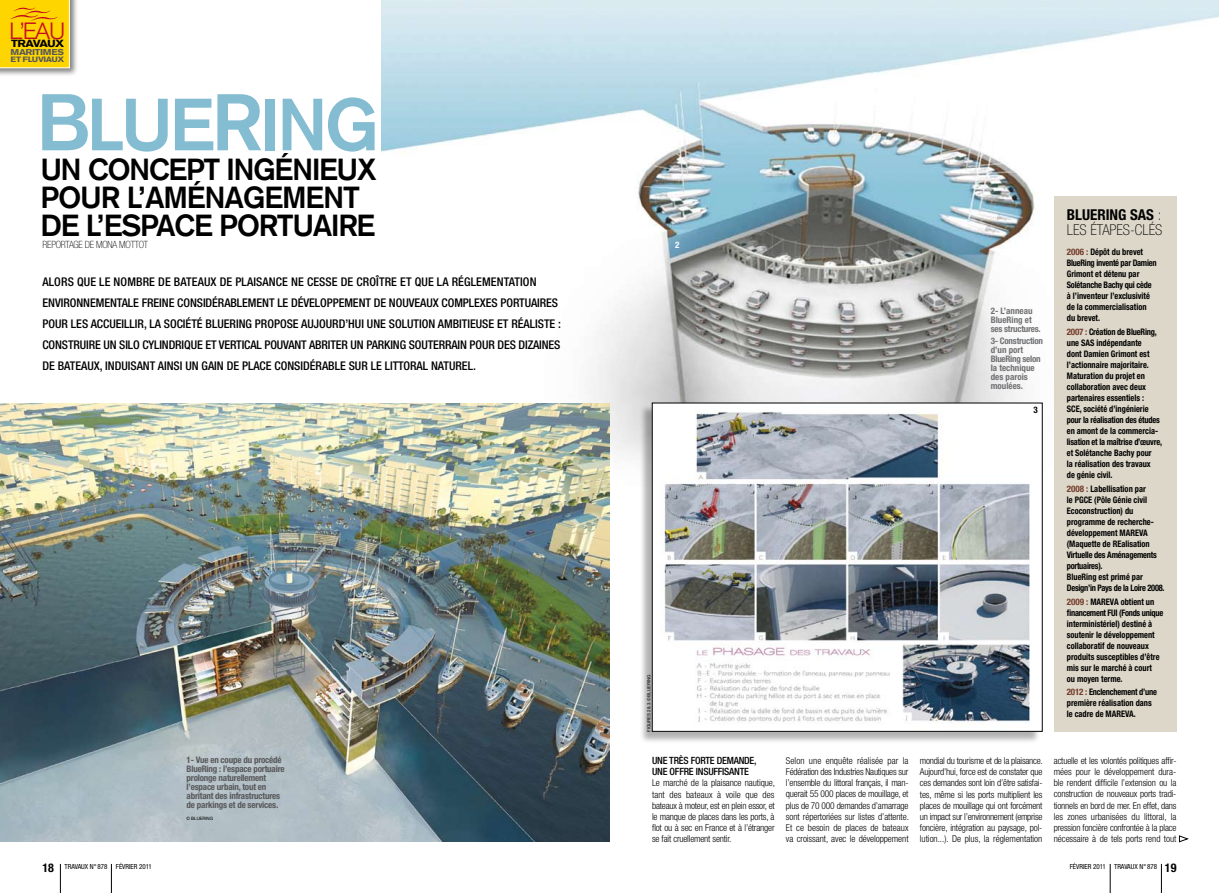
<style>
.page{position:relative;width:1219px;height:893px;background:#fff}
.page>*{position:absolute;margin:0;border:0;box-sizing:border-box;transform-origin:0 0}
.t1{font:700 72.5px "Akzidenz Grotesk";color:#84bcd1}
.t2{font:700 30px/28px "Akzidenz Grotesk";letter-spacing:-.025em;color:#000}
.t3{font:300 23.1px "Akzidenz Grotesk";color:#c50e1f;scale:1.05 1}
.t4{font:100 condensed 15px/15px "Helvetica Neue";color:#000}
.t5{font:500 condensed 12px/21px "Helvetica Neue";color:#000}
.t6{font:700 condensed 12px "Helvetica Neue";color:#000}
.t7{font:900 10.2px "Akzidenz Grotesk";letter-spacing:-.065em;color:#000;scale:1.15 1}
.t8{font:500 condensed 10px/11.1px "Helvetica Neue";letter-spacing:-.025em;color:#000}
.t9{font:100 condensed 10px "Helvetica Neue";letter-spacing:-.02em;color:#000}
.t10{font:300 condensed 9.5px/11.1px "Helvetica Neue";letter-spacing:-.02em;color:#000;text-align:justify}
.t11{font:700 condensed 9px/11px "Helvetica Neue";color:#000;scale:.93 1}
.t12{font:700 condensed 9px/9px "Helvetica Neue";letter-spacing:-.02em;color:#58585a}
.t13{font:700 condensed 9px/9px "Helvetica Neue";color:#707173}
.t14{font:700 condensed 9px "Helvetica Neue";color:#fff}
.t15{font:700 condensed 9px "Helvetica Neue";color:#000}
.t16{font:900 8.4px "Akzidenz Grotesk";letter-spacing:-.03em;color:#58585a;scale:1.15 1}
.t17{font:900 7.7px "Akzidenz Grotesk";letter-spacing:-.05em;color:#58585a;scale:1.15 1}
.t18{font:condensed 7px "Helvetica Neue";color:#000}
.t19{font:4.5px "Helvetica Neue";letter-spacing:-.02em;color:#000}
.s1{font-size:78.8px}
.s2{font-weight:700}
.s3{color:#743a2a}
.s4{font-weight:700;font-size:12px}
</style>
<div class="page">
<svg style="left:1110px;top:864px;width:1px;height:29px"></svg>
<svg style="left:1161px;top:864px;width:1px;height:29px"></svg>
<img style="left:381px;top:0;width:838px;height:497px">
<svg style="left:111px;top:864px;width:1px;height:29px"></svg>
<svg style="left:60px;top:864px;width:1px;height:29px"></svg>
<div style="left:0;top:0;width:84px;height:82px;background:#000;opacity:.5"></div>
<svg style="left:0;top:0;width:69px;height:68px;background:#fdd103"></svg>
<img style="left:0;top:403px;width:609px;height:439px">
<div style="left:639px;top:404px;width:407px;height:344px;background:#000;opacity:.3"></div>
<img style="left:654px;top:407px;width:386px;height:323px">
<div style="left:652px;top:403px;width:390px;height:329px;border:1px solid #000"></div>
<div style="left:1054px;top:196px;width:122px;height:536px;background:#dcd7c8"></div>
<svg style="left:1179px;top:836px;width:9px;height:6px"></svg>
<h3 class="t3" style="left:9px;top:17px;width:55px">L’EAU</h3>
<p class="t7" style="left:11px;top:38px;width:48px">TRAVAUX</p>
<p class="t16" style="left:11px;top:47px;width:48px">MARITIMES</p>
<p class="t17" style="left:11px;top:55px;width:48px">ET FLUVIAUX</p>
<h1 class="t1" style="left:37px;top:82px;width:343px"><span class="s1">B</span>LUE<span class="s1">R</span>ING</h1>
<h2 class="t2" style="left:41px;top:155px;width:337px">UN CONCEPT INGÉNIEUX<br>POUR L’AM ÉNAGEMENT<br>DE L’ESPACE PORTUAIRE</h2>
<p class="t9" style="left:43px;top:239px;width:107px">REPO RTAGE DE MONA MOTTOT</p>
<p class="t5" style="left:43px;top:271px;width:488px">ALORS QUE LE NOMBRE DE BATEAUX DE PLAISANCE NE CESSE DE CROÎTRE ET QUE LA RÉGLEMENTATION<br>ENVIRONN EMENTALE FREINE CONSIDÉRABLEMENT LE DÉVELOPP</p>
<p class="t5" style="left:339px;top:292px;width:220px">EMENT DE NOUVEAUX COMPLEXES PO RTUAIRES</p>
<p class="t5" style="left:43px;top:313px;width:520px;text-indent:371px">TION AMBITIEUSE ET RÉALISTE :<br>CONSTRUIRE UN SILO CYLINDRIQUE ET VERTICAL POUVANT ABRITER UN PARKING SOUTERRAIN POU R DES DIZAINES<br>DE BATEAUX, INDU ISANT AINSI UN GAIN DE PLACE CONSIDÉRABLE SU R LE LITTORAL NATUREL.</p>
<p class="t5" style="left:43px;top:313px;width:232px">POUR LES ACCUEILLIR, LA SOCIÉTÉ BLUERING PROPOS</p>
<p class="t5" style="left:293px;top:313px;width:103px">E AUJOURD’HUI UNE SOLU</p>
<p class="t6" style="left:43px;top:860px;width:13px">18</p>
<p class="t18" style="left:64px;top:862px;width:89px">TRAVAUX N° 878 FÉVRIER 2011</p>
<p class="t12" style="left:187px;top:755px;width:100px">1- Vue en coupe du procédé<br>BlueRing : l’espace portuaire prolonge naturellement l’espace urbain, tout en abritant des infrastructures de parkings et de services.</p>
<p class="t19" style="left:187px;top:815px;width:28px">© BLUERING</p>
<p class="t14" style="left:675px;top:239px;width:6px">2</p>
<p class="t19" style="left:646px;top:732px;width:59px;rotate:-90deg">FIGURES 2 &amp; 3 © BLUERING</p>
<p class="t8" style="left:652px;top:755px;width:106px">UNE TRÈS FORTE DEMANDE,<br>UN E OFFRE INSUFFISANTE</p>
<p class="t10" style="left:652px;top:777px;width:125px">Le marché de la plaisance nautique, tant des bateaux à voile que des bateaux à moteur, est en plein essor, et le manque de places dans les ports, à flot ou à sec en France et à l’étranger se fait cruellement sentir.</p>
<p class="t10" style="left:786px;top:755px;width:125px">Selon une enquête réalisée par la Fédération des Industries Nautiques sur l’ensemble du littoral français, il man&shy;querait 55 000 places de mouillage, et plus de 70 000 demandes d’amarrage sont répertoriées sur listes d’attente.<br>Et ce besoin de places de bateaux va croissant, avec le développement</p>
<p class="t13" style="left:991px;top:306px;width:51px">2- L’anneau<br>BlueRing et ses structures.</p>
<p class="t13" style="left:991px;top:336px;width:54px">3- Construction d’un port<br>BlueRing selon la technique des parois moulées.</p>
<p class="t15" style="left:1033px;top:405px;width:6px">3</p>
<h3 class="t4" style="left:1067px;top:207px;width:97px"><span class="s2">BlueRing SAS</span> :<br>LES ÉTAPES-CLÉS</h3>
<p class="t11" style="left:1067px;top:246px;width:98px"><span class="s3">2006 :</span> Dépôt du brevet<br>BlueRing inventé par Damien<br>Grimont et détenu par<br>Solétanche Bachy qui cède à l’inventeur l’exclusivité de la commercialisation du brevet.</p>
<p class="t11" style="left:1067px;top:326px;width:104px"><span class="s3">2007 :</span> Création de BlueRing, une SAS indépendante<br>dont Damien Grimont est l’actionnaire majoritaire.<br>Maturation du projet en collaboration avec deux partenaires essentiels :<br>SCE, société d’ingénierie pour la réalisation des études en amont de la commercia&shy;lisation et la maîtrise d’œuvre, et Solétanche Bachy pour<br>la réalisation des travaux<br>de génie civil.</p>
<p class="t11" style="left:1067px;top:483px;width:107px"><span class="s3">2008 :</span> Labellisation par<br>le PGCE (Pôle Génie civil<br>Ecoconstruction) du programme de recherche&shy;développement MAREVA (Maquette de REalisation<br>Virtuelle des Aménagements portuaires).<br>BlueRing est primé par<br>Design’in Pays de la Loire 2008.</p>
<p class="t11" style="left:1067px;top:596px;width:105px"><span class="s3">2009 :</span> MAREVA obtient un financement FUI (Fonds unique interministériel) destiné à soutenir le développement collaboratif de nouveaux produits susceptibles d’être mis sur le marché à court<br>ou moyen terme.</p>
<p class="t11" style="left:1067px;top:686px;width:98px"><span class="s3">2012 :</span> Enclenchement d’une première réalisation dans le cadre de MAREVA.</p>
<p class="t10" style="left:920px;top:755px;width:124px">mondial du tourisme et de la plaisance.<br>Aujourd’hui, force est de constater que ces demandes sont loin d’être satisfai&shy;tes, même si les ports multiplient les places de mouillage qui ont forcément un impact sur l’environnement (emprise foncière, intégration au paysage, pol&shy;lution...). De plus, la réglementation</p>
<p class="t10" style="left:1054px;top:755px;width:124px">actuelle et les volontés politiques affir&shy;mées pour le développement dura&shy;ble rendent difficile l’extension ou la construction de nouveaux ports tradi&shy;tionnels en bord de mer. En effet, dans les zones urbanisées du littoral, la pression foncière confrontée à la place nécessaire à de tels ports rend tout</p>
<p class="t18" style="left:1070px;top:862px;width:108px">FÉVRIER 2011 TRAVAUX N° 878 <span class="s4">19</span></p>
</div>
